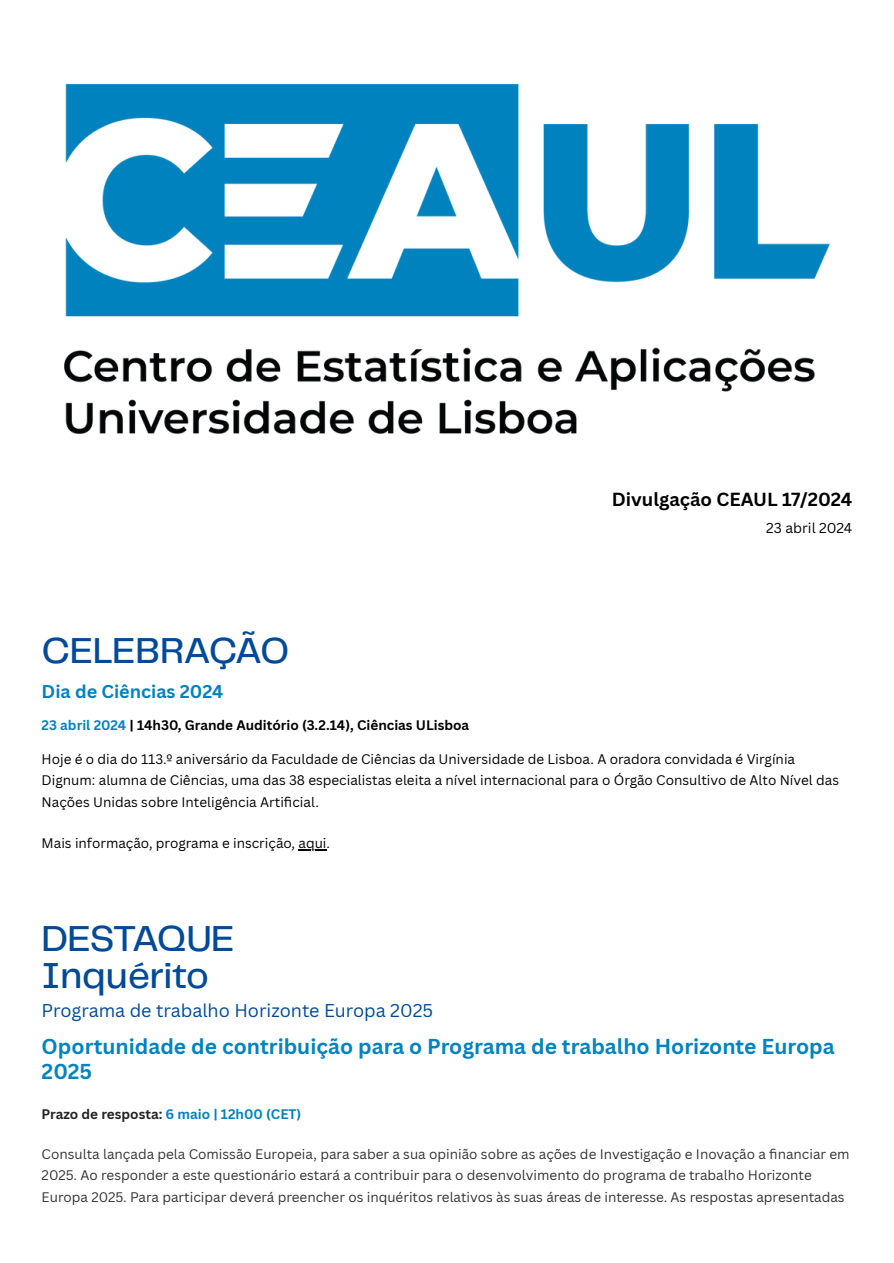
<style>
.page{position:relative;width:894px;height:1263px;background:#fff}
.page>*{position:absolute;margin:0;border:0;box-sizing:border-box;transform-origin:0 0}
.t1{font:500 37.5px "Telegraf";letter-spacing:-.02em;color:#004a98}
.t2{font:500 37.5px "Telegraf";letter-spacing:-.04em;color:#004a98}
.t3{font:700 21px/24.8px "Canva Sans";color:#0083bf}
.t4{font:700 18.45px "Canva Sans";color:#000}
.t5{font:18px "Canva Sans";color:#004a98}
.t6{font:700 18px "Canva Sans";color:#0082be}
.t7{font:13.95px "Canva Sans";color:#000}
.t8{font:13.5px/21.3px "Canva Sans";color:#333}
.t9{font:13.5px/21.3px "Canva Sans";color:#000}
.t10{font:700 13.5px "Canva Sans";color:#000}
.t11{font:700 13.5px "Canva Sans";color:#232323}
.s1{color:#0082be}
</style>
<div class="page">
<hr style="left:298px;top:849px;width:28px;height:2px;background:#000">
<img style="left:64px;top:84px;width:766px;height:350px">
<h3 class="t4" style="left:611px;top:487px;width:242px">Divulgação CEAUL 17/2024</h3>
<p class="t7" style="left:766px;top:518px;width:88px">23 abril 2024</p>
<h1 class="t1" style="left:42px;top:634px;width:249px">CELEBRAÇÃO</h1>
<p class="t6" style="left:42px;top:678px;width:183px">Dia de Ciências 2024</p>
<p class="t10" style="left:42px;top:716px;width:429px"><span class="s1">23 abril 2024</span> | 14h30, Grande Auditório (3.2.14), Ciências ULisboa</p>
<p class="t9" style="left:42px;top:748px;width:798px">Hoje é o dia do 113.º aniversário da Faculdade de Ciências da Universidade de Lisboa. A oradora convidada é Virgínia<br>Dignum: alumna de Ciências, uma das 38 especialistas eleita a nível internacional para o Órgão Consultivo de Alto Nível das<br>Nações Unidas sobre Inteligência Artifi cial.</p>
<p class="t9" style="left:42px;top:832px;width:290px">Mais informação, programa e inscrição, aqui.</p>
<h1 class="t2" style="left:42px;top:922px;width:195px">DESTAQUE</h1>
<h1 class="t1" style="left:42px;top:959px;width:169px">Inquérito</h1>
<p class="t5" style="left:42px;top:998px;width:393px">Programa de trabalho Horizonte Europa 2025</p>
<p class="t3" style="left:42px;top:1034px;width:794px">Oportunidade de contribuição para o Programa de trabalho Horizonte Europa<br>2025</p>
<p class="t11" style="left:42px;top:1105px;width:261px">Prazo de resposta: <span class="s1">6 maio | 12h00 (CET)</span></p>
<p class="t8" style="left:42px;top:1143px;width:809px">Consulta lançada pela Comissão Europeia, para saber a sua opinião sobre as ações de Investigação e Inovação a fi nanciar em<br>2025. Ao responder a este questionário estará a contribuir para o desenvolvimento do programa de trabalho Horizonte<br>Europa 2025. Para participar deverá preencher os inquéritos relativos às suas áreas de interesse. As respostas apresentadas</p>
</div>
